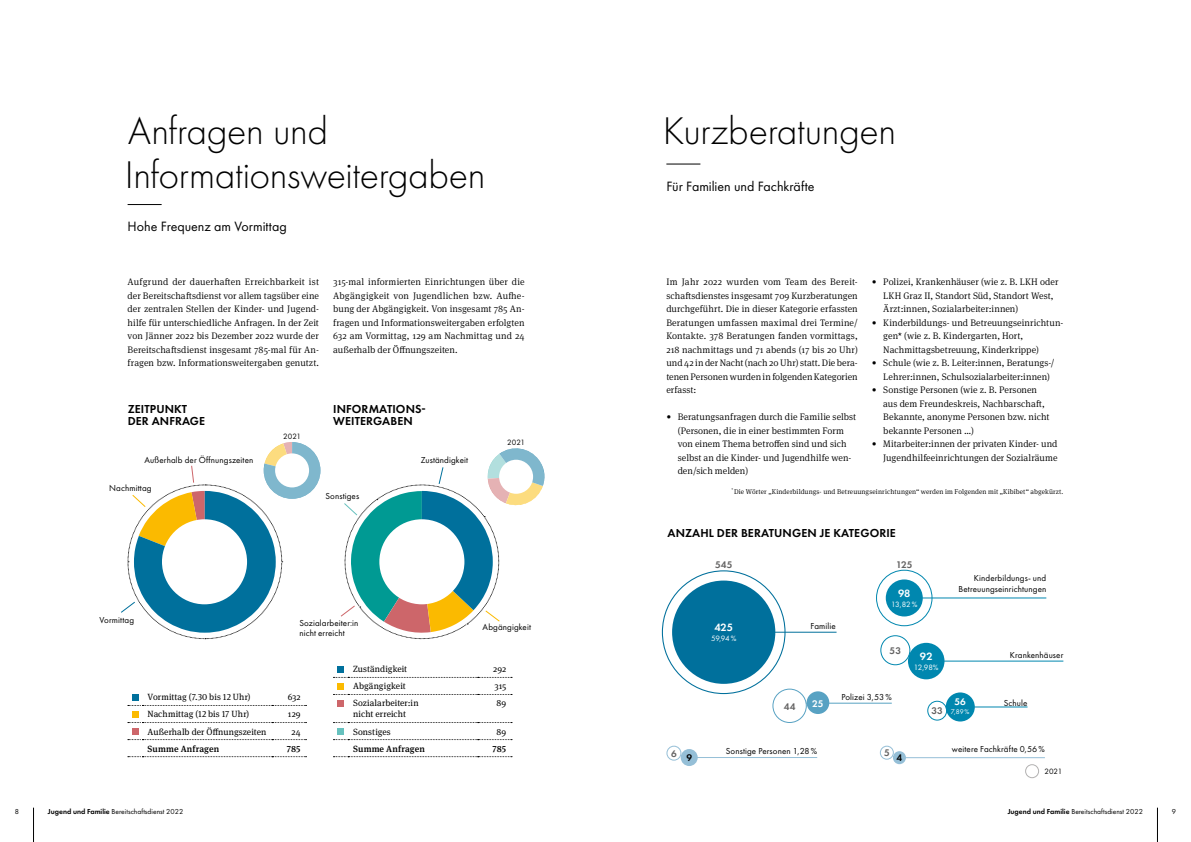
<style>
.page{position:relative;width:1191px;height:842px;background:#fff}
.page>*{position:absolute;margin:0;border:0;box-sizing:border-box;transform-origin:0 0}
.t1{font:300 40px "Futura PT";letter-spacing:-.01em;color:#000}
.t2{font:14px "Futura PT";color:#000}
.t3{font:600 12px/12px "Futura PT";letter-spacing:.01em;color:#000}
.t4{font:600 11px "Futura PT";color:#fff}
.t5{font:600 10px "Futura PT";letter-spacing:.005em;color:#646363}
.t6{font:600 10px "Futura PT";color:#fff}
.t7{font:600 10px "Futura PT";color:#000}
.t8{font:300 9.5px/13.5px "Meta Serif Pro";color:#000}
.t9{font:9px/10px "Futura PT";letter-spacing:.01em;color:#000}
.t10{font:9px/11px "Meta Serif Pro";letter-spacing:.01em;color:#000}
.t11{font:500 9px "Meta Serif Pro";letter-spacing:.015em;color:#000}
.t12{font:8px "Futura PT";letter-spacing:-.03em;color:#fff}
.t13{font:8px "Futura PT";color:#000}
.t14{font:7.5px "Futura PT";color:#000}
.t15{font:300 7px "Meta Serif Pro";letter-spacing:.01em;color:#000}
.t16{font:7px "Futura PT";color:#fff}
.s1{font-weight:600}
</style>
<div class="page">
<svg style="left:128px;top:756px;width:178px;height:1px"></svg>
<svg style="left:128px;top:694px;width:178px;height:46px"></svg>
<svg style="left:333px;top:677px;width:179px;height:1px"></svg>
<svg style="left:333px;top:694px;width:179px;height:1px"></svg>
<svg style="left:333px;top:722px;width:179px;height:1px"></svg>
<svg style="left:333px;top:739px;width:179px;height:1px"></svg>
<svg style="left:333px;top:756px;width:179px;height:1px"></svg>
<div style="left:337px;top:666px;width:7px;height:6px;background:#00709c"></div>
<div style="left:337px;top:683px;width:7px;height:6px;background:#fbba00"></div>
<div style="left:337px;top:700px;width:7px;height:6px;background:#cd666a"></div>
<div style="left:337px;top:728px;width:7px;height:6px;background:#66c1be"></div>
<svg style="left:121px;top:442px;width:199px;height:197px"></svg>
<hr style="left:666px;top:164px;width:34px;height:1px;background:#000">
<hr style="left:128px;top:204px;width:34px;height:1px;background:#000">
<svg style="left:340px;top:450px;width:205px;height:190px"></svg>
<svg style="left:488px;top:448px;width:56px;height:57px"></svg>
<svg style="left:264px;top:442px;width:56px;height:57px"></svg>
<div style="left:672px;top:580px;width:103px;height:104px;background:#00709c;border-radius:50%"></div>
<hr style="left:767px;top:632px;width:69px;height:1px;background:#00709c">
<div style="left:885px;top:579px;width:37px;height:37px;background:#0087af;border-radius:50%"></div>
<hr style="left:916px;top:597px;width:130px;height:1px;background:#0087af">
<div style="left:908px;top:643px;width:36px;height:36px;background:#0087af;border-radius:50%"></div>
<hr style="left:930px;top:661px;width:133px;height:1px;background:#0087af">
<div style="left:806px;top:691px;width:23px;height:23px;background:#58a2c3;border-radius:50%"></div>
<hr style="left:806px;top:703px;width:85px;height:1px;background:#58a2c3">
<div style="left:945px;top:692px;width:29px;height:29px;background:#0087af;border-radius:15px"></div>
<hr style="left:956px;top:706px;width:71px;height:1px;background:#0087af">
<div style="left:680px;top:749px;width:17px;height:17px;background:#95bfd7;border-radius:9px"></div>
<hr style="left:689px;top:757px;width:128px;height:1px;background:#95bfd7">
<div style="left:893px;top:751px;width:13px;height:13px;background:#95bfd7;border-radius:7px"></div>
<hr style="left:903px;top:757px;width:142px;height:1px;background:#95bfd7">
<div style="left:927px;top:701px;width:20px;height:20px;border:1px solid #0087af;border-radius:50%"></div>
<div style="left:666px;top:746px;width:15px;height:15px;border:1px solid #95bfd7;border-radius:50%"></div>
<div style="left:880px;top:746px;width:14px;height:14px;border:1px solid #95bfd7;border-radius:50%"></div>
<div style="left:876px;top:570px;width:56px;height:56px;border:1px solid #0087af;border-radius:50%"></div>
<div style="left:1025px;top:764px;width:14px;height:14px;border:1px solid #b3b2b2;border-radius:50%"></div>
<div style="left:772px;top:689px;width:35px;height:34px;border:1px solid #58a2c3;border-radius:50%"></div>
<div style="left:880px;top:635px;width:30px;height:30px;border:1px solid #0087af;border-radius:50%"></div>
<hr style="left:1157px;top:808px;width:1px;height:34px;background:#000">
<hr style="left:33px;top:808px;width:1px;height:34px;background:#000">
<h1 class="t1" style="left:128px;top:108px;width:202px">Anfragen und</h1>
<h1 class="t1" style="left:125px;top:152px;width:362px">Informationsweitergaben</h1>
<h2 class="t2" style="left:128px;top:218px;width:161px">Hohe Frequenz am Vormittag</h2>
<h1 class="t1" style="left:663px;top:108px;width:235px">Kurzberatungen</h1>
<h2 class="t2" style="left:666px;top:178px;width:150px">Für Familien und Fachkräfte</h2>
<p class="t8" style="left:333px;top:275px;width:193px;text-align:justify">315-mal informierten Einrichtungen über die Abgängigkeit von Jugendlichen bzw. Aufhe&shy;bung der Abgängigkeit. Von insgesamt 785 An&shy;fragen und Informationsweitergaben erfolgten 632 am Vormittag, 129 am Nachmittag und 24 außerhalb der Öffnungszeiten.</p>
<p class="t8" style="left:128px;top:275px;width:193px;text-align:justify">Aufgrund der dauerhaften Erreichbarkeit ist der Bereitschaftsdienst vor allem tagsüber eine der zentralen Stellen der Kinder- und Jugend&shy;hilfe für unterschiedliche Anfragen. In der Zeit von Jänner 2022 bis Dezember 2022 wurde der Bereitschaftsdienst insgesamt 785-mal für An&shy;fragen bzw. Informationsweitergaben genutzt.</p>
<p class="t8" style="left:666px;top:275px;width:193px;text-align:justify">Im Jahr 2022 wurden vom Team des Bereit&shy;schaftsdienstes insgesamt 709 Kurzberatungen durchgeführt. Die in dieser Kategorie erfassten Beratungen umfassen maximal drei Termine/ Kontakte. 378 Beratungen fanden vormittags, 218 nachmittags und 71 abends (17 bis 20 Uhr) und 42 in der Nacht (nach 20 Uhr) statt. Die bera&shy;tenen Personen wurden in folgenden Kategorien erfasst:</p>
<p class="t8" style="left:677px;top:410px;width:180px;text-indent:-11px">• Beratungsanfragen durch die Familie selbst (Personen, die in einer bestimmten Form von einem Thema betroffen sind und sich selbst an die Kinder- und Jugendhilfe wen&shy;den/sich melden)</p>
<p class="t3" style="left:333px;top:403px;width:94px">INFORMATIONS-<br>WEITERGABEN</p>
<p class="t3" style="left:128px;top:403px;width:79px">ZEITPUNKT<br>DER ANFRAGE</p>
<p class="t13" style="left:283px;top:431px;width:19px">2021</p>
<p class="t13" style="left:507px;top:438px;width:19px">2021</p>
<p class="t9" style="left:144px;top:455px;width:110px">Außerhalb der Öffnungszeiten</p>
<p class="t9" style="left:421px;top:455px;width:49px">Zuständigkeit</p>
<p class="t8" style="left:883px;top:275px;width:177px;text-indent:-11px">• Polizei, Krankenhäuser (wie z. B. LKH oder<br>LKH Graz II, Standort Süd, Standort West,<br>Ärzt:innen, Sozialarbeiter:innen)</p>
<p class="t8" style="left:883px;top:315px;width:181px;text-indent:-11px">• Kinderbildungs- und Betreuungseinrichtun&shy;gen* (wie z. B. Kindergarten, Hort,<br>Nachmittagsbetreuung, Kinderkrippe)</p>
<p class="t8" style="left:883px;top:356px;width:173px;text-indent:-11px">• Schule (wie z. B. Leiter:innen, Beratungs-/<br>Lehrer:innen, Schulsozialarbeiter:innen)</p>
<p class="t8" style="left:883px;top:383px;width:168px;text-indent:-11px">• Sonstige Personen (wie z. B. Personen aus dem Freundeskreis, Nachbarschaft, Bekannte, anonyme Personen bzw. nicht bekannte Personen …)</p>
<p class="t8" style="left:872px;top:437px;width:187px;text-align:right">• Mitarbeiter:innen der privaten Kinder- und<br>Jugendhilfeeinrichtungen der Sozialräume</p>
<p class="t9" style="left:109px;top:483px;width:44px">Nachmittag</p>
<p class="t9" style="left:325px;top:491px;width:35px">Sonstiges</p>
<p class="t15" style="left:731px;top:486px;width:333px"><sup>*</sup> Die Wörter „Kinderbildungs- und Betreuungseinrichtungen“ werden im Folgenden mit „Kibibet“ abgekürzt.</p>
<p class="t3" style="left:667px;top:527px;width:230px">ANZAHL DER BERATUNGEN JE KATEGORIE</p>
<p class="t5" style="left:715px;top:559px;width:19px">545</p>
<p class="t5" style="left:896px;top:558px;width:18px">125</p>
<p class="t4" style="left:898px;top:586px;width:14px">98</p>
<p class="t12" style="left:891px;top:599px;width:28px">13,82%</p>
<p class="t9" style="left:958px;top:572px;width:89px;line-height:11px;text-align:right">Kinderbildungs- und<br>Betreuungseinrichtungen</p>
<p class="t9" style="left:100px;top:614px;width:36px">Vormittag</p>
<p class="t9" style="left:299px;top:617px;width:61px">Sozialarbeiter:in nicht erreicht</p>
<p class="t9" style="left:482px;top:622px;width:50px">Abgängigkeit</p>
<p class="t4" style="left:714px;top:621px;width:20px">425</p>
<p class="t9" style="left:810px;top:621px;width:27px">Familie</p>
<p class="t12" style="left:711px;top:634px;width:27px">59,94 %</p>
<p class="t10" style="left:148px;top:691px;width:104px">Vormittag (7.30 bis 12 Uhr)</p>
<p class="t10" style="left:288px;top:691px;width:14px">632</p>
<p class="t10" style="left:148px;top:708px;width:103px">Nachmittag (12 bis 17 Uhr)</p>
<p class="t10" style="left:288px;top:708px;width:14px">129</p>
<p class="t10" style="left:148px;top:725px;width:120px">Außerhalb der Öffnungszeiten</p>
<p class="t10" style="left:291px;top:725px;width:11px">24</p>
<p class="t11" style="left:148px;top:741px;width:73px">Summe Anfragen</p>
<p class="t11" style="left:287px;top:741px;width:15px">785</p>
<p class="t10" style="left:353px;top:663px;width:56px">Zuständigkeit</p>
<p class="t10" style="left:493px;top:663px;width:14px">292</p>
<p class="t10" style="left:353px;top:680px;width:54px">Abgängigkeit</p>
<p class="t10" style="left:494px;top:680px;width:13px">315</p>
<p class="t10" style="left:353px;top:697px;width:67px">Sozialarbeiter:in nicht erreicht</p>
<p class="t10" style="left:496px;top:697px;width:11px">89</p>
<p class="t10" style="left:353px;top:725px;width:39px">Sonstiges</p>
<p class="t10" style="left:496px;top:725px;width:11px">89</p>
<p class="t11" style="left:353px;top:741px;width:73px">Summe Anfragen</p>
<p class="t11" style="left:492px;top:741px;width:15px">785</p>
<p class="t5" style="left:889px;top:644px;width:13px">53</p>
<p class="t4" style="left:920px;top:649px;width:14px">92</p>
<p class="t9" style="left:1010px;top:650px;width:55px">Krankenhäuser</p>
<p class="t12" style="left:914px;top:662px;width:26px">12,98%</p>
<p class="t9" style="left:841px;top:692px;width:52px">Polizei 3,53%</p>
<p class="t6" style="left:812px;top:697px;width:13px">25</p>
<p class="t6" style="left:954px;top:696px;width:13px">56</p>
<p class="t9" style="left:1003px;top:698px;width:25px">Schule</p>
<p class="t16" style="left:951px;top:708px;width:20px">7,89%</p>
<p class="t9" style="left:726px;top:746px;width:93px">Sonstige Personen 1,28%</p>
<p class="t5" style="left:784px;top:700px;width:13px">44</p>
<p class="t5" style="left:931px;top:705px;width:13px">33</p>
<p class="t9" style="left:952px;top:743px;width:94px">weitere Fachkräfte 0,56%</p>
<p class="t5" style="left:671px;top:747px;width:7px">6</p>
<p class="t5" style="left:884px;top:746px;width:7px">5</p>
<p class="t7" style="left:896px;top:751px;width:7px">4</p>
<p class="t7" style="left:686px;top:752px;width:7px">9</p>
<p class="t13" style="left:1044px;top:767px;width:19px">2021</p>
<p class="t14" style="left:15px;top:807px;width:6px">8</p>
<p class="t14" style="left:48px;top:807px;width:137px"><span class="s1">Jugend und Familie</span> Bereitschaftsdienst 2022</p>
<p class="t14" style="left:1007px;top:807px;width:137px"><span class="s1">Jugend und Familie</span> Bereitschaftsdienst 2022</p>
<p class="t14" style="left:1171px;top:807px;width:6px">9</p>
</div>
